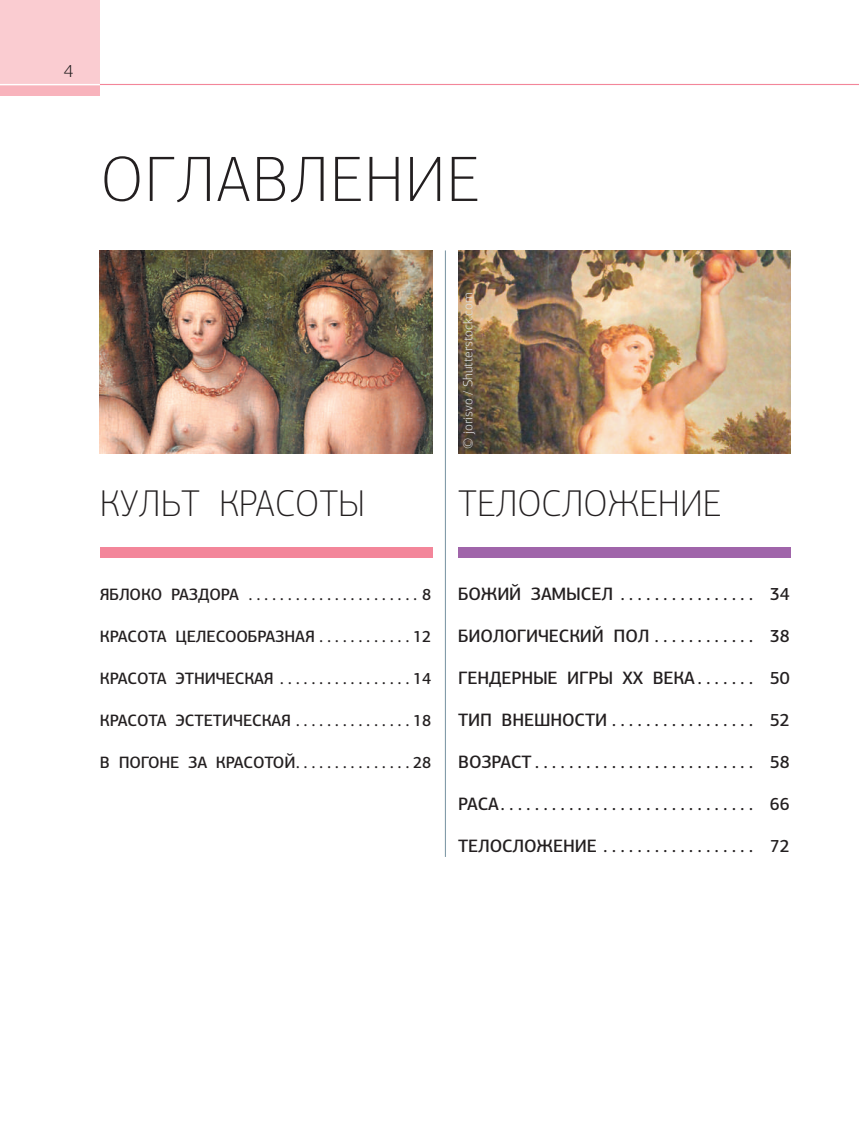
<style>
.page{position:relative;width:859px;height:1127px;background:#fff}
.page>*{position:absolute;margin:0;border:0;box-sizing:border-box;transform-origin:0 0}
.t1{font:100 64.5px "PF Centro Sans Pro";letter-spacing:.02em;color:#231f20}
.t2{font:100 37.5px "PF Centro Sans Pro";color:#231f20}
.t3{font:500 18px "PF Centro Sans Pro";letter-spacing:-.01em;color:#231f20}
.t4{font:300 18px "PF Centro Sans Pro";color:#231f20}
.t5{font:500 16.5px "PF Centro Sans Pro";letter-spacing:-.01em;color:#231f20}
.t6{font:300 13.5px "PF Centro Sans Pro";color:#dcdddf}
</style>
<div class="page">
<img style="left:100px;top:250px;width:333px;height:203px">
<img style="left:458px;top:250px;width:333px;height:203px">
<hr style="left:445px;top:250px;width:1px;height:607px;background:#839ca9">
<div style="left:100px;top:547px;width:333px;height:11px;background:#f3869a"></div>
<div style="left:458px;top:547px;width:333px;height:11px;background:#a065aa"></div>
<div style="left:0;top:85px;width:100px;height:11px;background:#f8b3bc"></div>
<div style="left:0;top:0;width:100px;height:85px;background:#faccd1"></div>
<hr style="left:100px;top:84px;width:759px;height:1px;background:#f3869a">
<hr style="left:0;top:84px;width:100px;height:1px;background:#fff">
<p class="t4" style="left:64px;top:61px;width:11px">4</p>
<h1 class="t1" style="left:101px;top:142px;width:381px">ОГЛАВЛЕНИЕ</h1>
<h2 class="t2" style="left:100px;top:482px;width:267px">КУЛЬТ КРАСОТЫ</h2>
<p class="t5" style="left:100px;top:584px;width:333px">ЯБЛОКО РАЗДОРА ......................8</p>
<p class="t5" style="left:100px;top:626px;width:333px">КРАСОТА ЦЕЛЕСООБРАЗНАЯ . . . . . . . . . . . . 12</p>
<p class="t5" style="left:100px;top:668px;width:333px">КРАСОТА ЭТНИЧЕСКАЯ .................14</p>
<p class="t5" style="left:100px;top:710px;width:333px">КРАСОТА ЭСТЕТИЧЕСКАЯ . . . . . . . . . . . . . . . 18</p>
<p class="t5" style="left:100px;top:752px;width:333px">В ПОГОНЕ ЗА КРАСОТОЙ ...............28</p>
<p class="t6" style="left:460px;top:449px;width:158px;rotate:-90deg">© jorisvo / Shutterstock.com</p>
<h2 class="t2" style="left:458px;top:482px;width:265px">ТЕЛОСЛОЖЕНИЕ</h2>
<p class="t3" style="left:458px;top:583px;width:333px">БОЖИЙ ЗАМЫСЕЛ ................ 34</p>
<p class="t3" style="left:458px;top:625px;width:333px">БИОЛОГИЧЕСКИЙ ПОЛ . . . . . . . . . . . . 38</p>
<p class="t3" style="left:458px;top:667px;width:333px">ГЕНДЕРНЫЕ ИГРЫ XX ВЕКА . . . . . . . 50</p>
<p class="t3" style="left:458px;top:709px;width:333px">ТИП ВНЕШНОСТИ ................. 52</p>
<p class="t3" style="left:458px;top:751px;width:333px">ВОЗРАСТ .......................... 58</p>
<p class="t3" style="left:458px;top:793px;width:333px">РАСА .............................. 66</p>
<p class="t3" style="left:458px;top:835px;width:333px">ТЕЛОСЛОЖЕНИЕ .................. 72</p>
</div>
